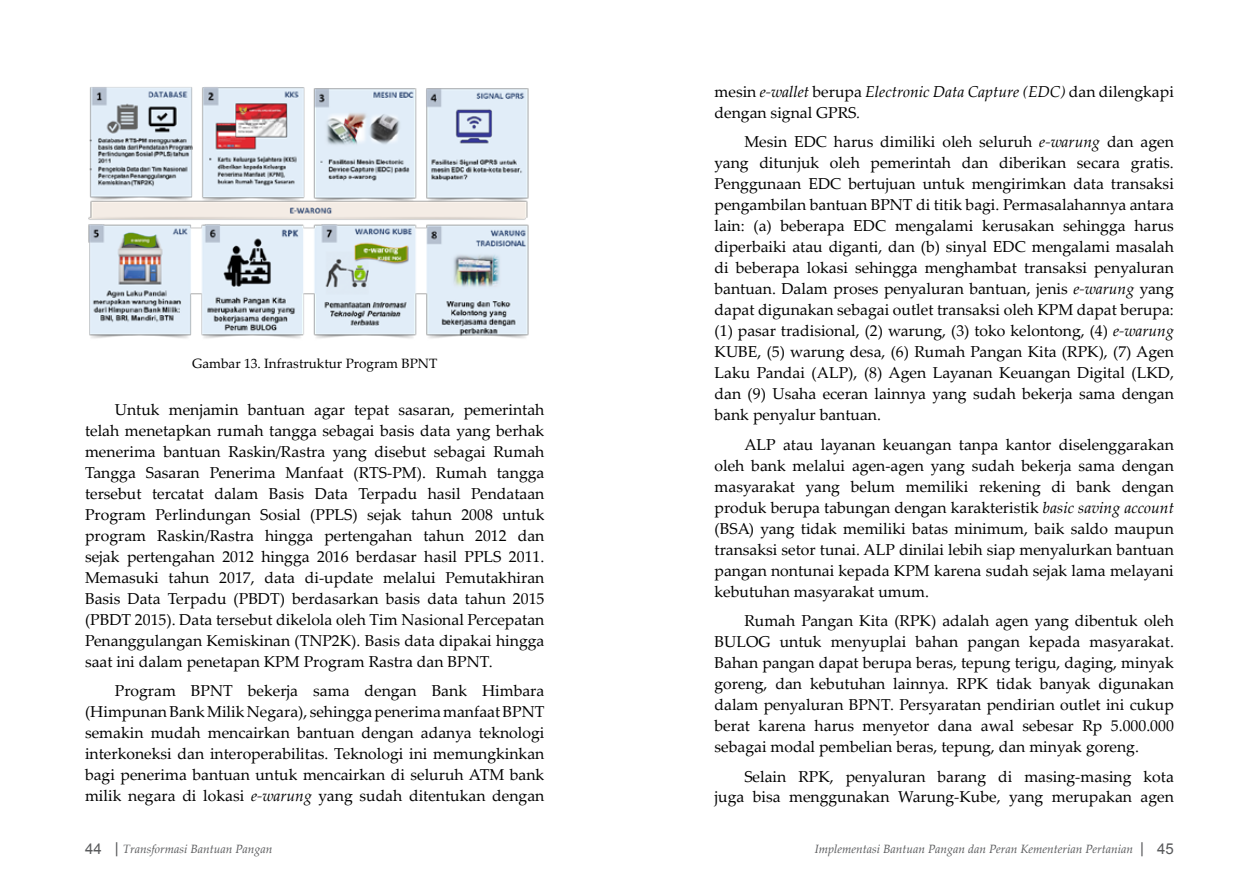
<style>
.page{position:relative;width:1259px;height:893px;background:#fff}
.page>*{position:absolute;margin:0;border:0;box-sizing:border-box;transform-origin:0 0}
.t1{font:15.75px/21px "Palatino Linotype";color:#000;text-align:justify}
.t2{font:13.5px "Palatino Linotype";color:#000}
.t3{font:italic 12px "Palatino Linotype";color:#58595b}
.s1{font-style:italic}
.s2{font-family:"Arial";font-style:normal;font-size:15px}
</style>
<div class="page">
<img style="left:88px;top:87px;width:441px;height:252px">
<p class="t2" style="left:192px;top:354px;width:247px">Gambar 13. Infrastruktur Program BPNT</p>
<p class="t1" style="left:85px;top:399px;width:461px;text-indent:30px">Untuk menjamin bantuan agar tepat sasaran, pemerintah telah menetapkan rumah tangga sebagai basis data yang berhak menerima bantuan Raskin/Rastra yang disebut sebagai Rumah Tangga Sasaran Penerima Manfaat (RTS-PM). Rumah tangga tersebut tercatat dalam Basis Data Terpadu hasil Pendataan Program Perlindungan Sosial (PPLS) sejak tahun 2008 untuk program Raskin/Rastra hingga pertengahan tahun 2012 dan sejak pertengahan 2012 hingga 2016 berdasar hasil PPLS 2011.<br>Memasuki tahun 2017, data di-update melalui Pemutakhiran Basis Data Terpadu (PBDT) berdasarkan basis data tahun 2015 (PBDT 2015). Data tersebut dikelola oleh Tim Nasional Percepatan Penanggulangan Kemiskinan (TNP2K). Basis data dipakai hingga saat ini dalam penetapan KPM Program Rastra dan BPNT.</p>
<p class="t1" style="left:85px;top:680px;width:461px;text-indent:30px">Program BPNT bekerja sama dengan Bank Himbara (Himpunan Bank Milik Negara), sehingga penerima manfaat BPNT semakin mudah mencairkan bantuan dengan adanya teknologi interkoneksi dan interoperabilitas. Teknologi ini memungkinkan bagi penerima bantuan untuk mencairkan di seluruh ATM bank milik negara di lokasi <span class="s1">e-warung</span> yang sudah ditentukan dengan</p>
<p class="t1" style="left:714px;top:80px;width:461px">mesin <span class="s1">e-wallet</span> berupa <span class="s1">Electronic Data Capture (EDC)</span> dan dilengkapi dengan signal GPRS<span class="s1">.</span></p>
<p class="t1" style="left:714px;top:131px;width:461px;text-indent:30px">Mesin EDC harus dimiliki oleh seluruh <span class="s1">e-warung</span> dan agen yang ditunjuk oleh pemerintah dan diberikan secara gratis.<br>Penggunaan EDC bertujuan untuk mengirimkan data transaksi pengambilan bantuan BPNT di titik bagi. Permasalahannya antara lain: (a) beberapa EDC mengalami kerusakan sehingga harus diperbaiki atau diganti, dan (b) sinyal EDC mengalami masalah di beberapa lokasi sehingga menghambat transaksi penyaluran bantuan. Dalam proses penyaluran bantuan, jenis <span class="s1">e-warung</span> yang dapat digunakan sebagai outlet transaksi oleh KPM dapat berupa: (1) pasar tradisional, (2) warung, (3) toko kelontong, (4) <span class="s1">e-warung </span>KUBE, (5) warung desa, (6) Rumah Pangan Kita (RPK), (7) Agen Laku Pandai (ALP), (8) Agen Layanan Keuangan Digital (LKD, dan (9) Usaha eceran lainnya yang sudah bekerja sama dengan bank penyalur bantuan.</p>
<p class="t1" style="left:714px;top:433px;width:461px;text-indent:30px">ALP atau layanan keuangan tanpa kantor diselenggarakan oleh bank melalui agen-agen yang sudah bekerja sama dengan masyarakat yang belum memiliki rekening di bank dengan produk berupa tabungan dengan karakteristik <span class="s1">basic saving account </span>(BSA) yang tidak memiliki batas minimum, baik saldo maupun transaksi setor tunai. ALP dinilai lebih siap menyalurkan bantuan pangan nontunai kepada KPM karena sudah sejak lama melayani kebutuhan masyarakat umum.</p>
<p class="t1" style="left:714px;top:609px;width:461px;text-indent:30px">Rumah Pangan Kita (RPK) adalah agen yang dibentuk oleh BULOG untuk menyuplai bahan pangan kepada masyarakat.<br>Bahan pangan dapat berupa beras, tepung terigu, daging, minyak goreng, dan kebutuhan lainnya. RPK tidak banyak digunakan dalam penyaluran BPNT. Persyaratan pendirian outlet ini cukup berat karena harus menyetor dana awal sebesar Rp 5.000.000 sebagai modal pembelian beras, tepung, dan minyak goreng.</p>
<p class="t1" style="left:714px;top:765px;width:461px;text-align:right">Selain RPK, penyaluran barang di masing-masing kota juga bisa menggunakan Warung-Kube, yang merupakan agen</p>
<p class="t3" style="left:85px;top:840px;width:189px"><span class="s2">44 |</span> Transformasi Bantuan Pangan</p>
<p class="t3" style="left:814px;top:840px;width:361px">Implementasi Bantuan Pangan dan Peran Kementerian Pertanian <span class="s2">| 45</span></p>
</div>
